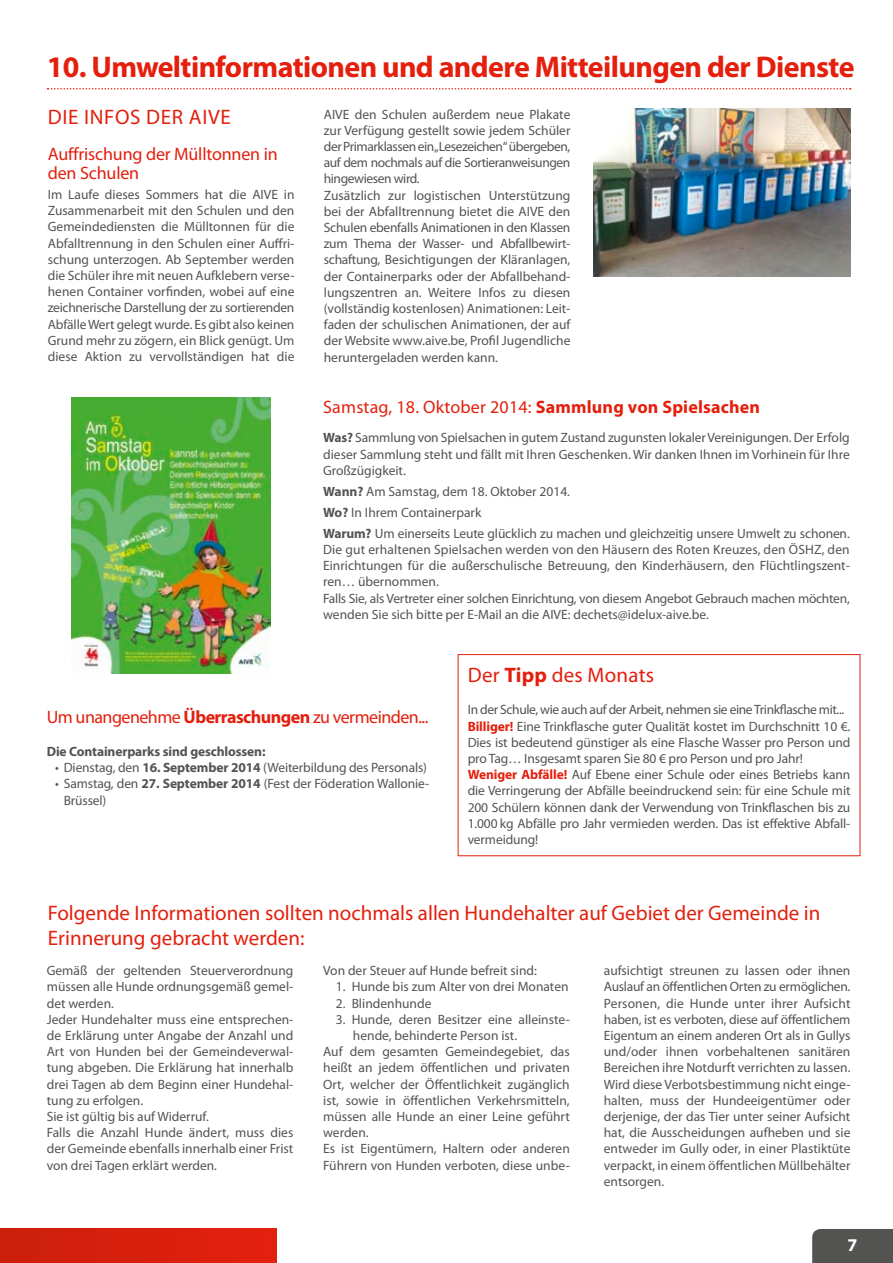
<style>
.page{position:relative;width:893px;height:1263px;background:#fff}
.page>*{position:absolute;margin:0;border:0;box-sizing:border-box;transform-origin:0 0}
.t1{font:700 30px "Myriad Pro";letter-spacing:-.02em;color:#e41f0d}
.t2{font:21px/25.2px "Myriad Pro";color:#e41f0d}
.t3{font:21px "Myriad Pro";letter-spacing:.03em;color:#e41f0d}
.t4{font:18px "Myriad Pro";letter-spacing:.01em;color:#e41f0d}
.t5{font:18px "Myriad Pro";letter-spacing:-.03em;color:#e41f0d}
.t6{font:18px/19.5px "Myriad Pro";letter-spacing:-.01em;color:#e41f0d}
.t7{font:700 18px "Myriad Pro";color:#fff}
.t8{font:13.5px/16.2px "Myriad Pro";color:#535351}
.t9{font:700 13.5px "Myriad Pro";letter-spacing:-.01em;color:#535351}
.s1{font-weight:700}
.s2{font-weight:700;color:#e41f0d}
</style>
<div class="page">
<svg style="left:48px;top:88px;width:803px;height:2px"></svg>
<div style="left:812px;top:1229px;width:81px;height:34px;background:#535351"></div>
<div style="left:0;top:1228px;width:276px;height:35px;background:#d7200d"></div>
<img style="left:593px;top:108px;width:257px;height:169px">
<img style="left:71px;top:397px;width:200px;height:276px">
<div style="left:458px;top:654px;width:402px;height:202px;border:1px solid #e41f0d"></div>
<h1 class="t1" style="left:47px;top:47px;width:809px">10. Umweltinformationen und andere Mitteilungen der Dienste</h1>
<h2 class="t3" style="left:48px;top:104px;width:184px">DIE INFOS DER AIVE</h2>
<h3 class="t6" style="left:48px;top:144px;width:231px">Auffrischung der Mülltonnen in den Schulen</h3>
<p class="t8" style="left:48px;top:186px;width:248px;text-align:justify">Im Laufe dieses Sommers hat die AIVE in Zusammenarbeit mit den Schulen und den Gemeindediensten die Mülltonnen für die Abfalltrennung in den Schulen einer Auffri&shy;schung unterzogen. Ab September werden die Schüler ihre mit neuen Aufklebern verse&shy;henen Container vorfinden, wobei auf eine zeichnerische Darstellung der zu sortierenden Abfälle Wert gelegt wurde. Es gibt also keinen Grund mehr zu zögern, ein Blick genügt. Um diese Aktion zu vervollständigen hat die</p>
<p class="t8" style="left:324px;top:106px;width:248px">AIVE den Schulen außerdem neue Plakate zur Verfügung gestellt sowie jedem Schüler der Primarklassen ein „Lesezeichen“ übergeben, auf dem nochmals auf die Sortieranweisungen hingewiesen wird.<br>Zusätzlich zur logistischen Unterstützung bei der Abfalltrennung bietet die AIVE den Schulen ebenfalls Animationen in den Klassen zum Thema der Wasser- und Abfallbewirt&shy;schaftung, Besichtigungen der Kläranlagen, der Containerparks oder der Abfallbehand&shy;lungszentren an. Weitere Infos zu diesen (vollständig kostenlosen) Animationen: Leit&shy;faden der schulischen Animationen, der auf der Website www.aive.be, Profil Jugendliche heruntergeladen werden kann.</p>
<h3 class="t4" style="left:323px;top:396px;width:438px">Samstag, 18. Oktober 2014: <span class="s1">Sammlung von Spielsachen</span></h3>
<p class="t8" style="left:323px;top:430px;width:528px;text-align:justify"><span class="s1">Was?</span> Sammlung von Spielsachen in gutem Zustand zugunsten lokaler Vereinigungen. Der Erfolg dieser Sammlung steht und fällt mit Ihren Geschenken. Wir danken Ihnen im Vorhinein für Ihre Großzügigkeit.</p>
<p class="t8" style="left:323px;top:481px;width:528px;line-height:21px"><span class="s1">Wann?</span> Am Samstag, dem 18. Oktober 2014.<br><span class="s1">Wo?</span> In Ihrem Containerpark<br><span class="s1">Warum?</span> Um einerseits Leute glücklich zu machen und gleichzeitig unsere Umwelt zu schonen.</p>
<p class="t8" style="left:323px;top:541px;width:528px">Die gut erhaltenen Spielsachen werden von den Häusern des Roten Kreuzes, den ÖSHZ, den Einrichtungen für die außerschulische Betreuung, den Kinderhäusern, den Flüchtlingszent&shy;ren… übernommen.<br>Falls Sie, als Vertreter einer solchen Einrichtung, von diesem Angebot Gebrauch machen möchten, wenden Sie sich bitte per E-Mail an die AIVE: dechets@idelux-aive.be.</p>
<h3 class="t5" style="left:47px;top:706px;width:383px">Um unangenehme <span class="s1">Überraschungen</span> zu vermeinden...</h3>
<p class="t9" style="left:47px;top:742px;width:220px">Die Containerparks sind geschlossen:</p>
<p class="t8" style="left:55px;top:759px;width:373px">• Dienstag, den <span class="s1">16. September 2014</span> (Weiterbildung des Personals)</p>
<p class="t8" style="left:64px;top:775px;width:367px;text-indent:-8px">• Samstag, den <span class="s1">27. September 2014</span> (Fest der Föderation Wallonie-<br>Brüssel)</p>
<h2 class="t2" style="left:468px;top:662px;width:188px">Der <span class="s1">Tipp</span> des Monats</h2>
<p class="t8" style="left:468px;top:702px;width:384px">In der Schule, wie auch auf der Arbeit, nehmen sie eine Trinkflasche mit...<br><span class="s2">Billiger!</span> Eine Trinkflasche guter Qualität kostet im Durchschnitt 10 €.<br>Dies ist bedeutend günstiger als eine Flasche Wasser pro Person und pro Tag… Insgesamt sparen Sie 80 € pro Person und pro Jahr!<br><span class="s2">Weniger Abfälle!</span> Auf Ebene einer Schule oder eines Betriebs kann die Verringerung der Abfälle beeindruckend sein: für eine Schule mit 200 Schülern können dank der Verwendung von Trinkflaschen bis zu 1.000 kg Abfälle pro Jahr vermieden werden. Das ist effektive Abfall&shy;vermeidung!</p>
<h2 class="t2" style="left:48px;top:900px;width:774px">Folgende Informationen sollten nochmals allen Hundehalter auf Gebiet der Gemeinde in<br>Erinnerung gebracht werden:</h2>
<p class="t8" style="left:47px;top:962px;width:248px">Gemäß der geltenden Steuerverordnung müssen alle Hunde ordnungsgemäß gemel&shy;det werden.<br>Jeder Hundehalter muss eine entsprechen&shy;de Erklärung unter Angabe der Anzahl und Art von Hunden bei der Gemeindeverwal&shy;tung abgeben. Die Erklärung hat innerhalb drei Tagen ab dem Beginn einer Hundehal&shy;tung zu erfolgen.<br>Sie ist gültig bis auf Widerruf.<br>Falls die Anzahl Hunde ändert, muss dies der Gemeinde ebenfalls innerhalb einer Frist von drei Tagen erklärt werden.</p>
<p class="t8" style="left:323px;top:962px;width:215px">Von der Steuer auf Hunde befreit sind:</p>
<p class="t8" style="left:336px;top:978px;width:234px">1. Hunde bis zum Alter von drei Monaten</p>
<p class="t8" style="left:336px;top:995px;width:97px">2. Blindenhunde</p>
<p class="t8" style="left:336px;top:1011px;width:235px">3. Hunde, deren Besitzer eine alleinste-</p>
<p class="t8" style="left:353px;top:1027px;width:166px">hende, behinderte Person ist.</p>
<p class="t8" style="left:323px;top:1043px;width:248px">Auf dem gesamten Gemeindegebiet, das</p>
<p class="t8" style="left:323px;top:1059px;width:248px">heißt an jedem öffentlichen und privaten</p>
<p class="t8" style="left:323px;top:1076px;width:248px">Ort, welcher der Öffentlichkeit zugänglich</p>
<p class="t8" style="left:323px;top:1092px;width:248px">ist, sowie in öffentlichen Verkehrsmitteln,</p>
<p class="t8" style="left:323px;top:1108px;width:248px">müssen alle Hunde an einer Leine geführt</p>
<p class="t8" style="left:323px;top:1124px;width:47px">werden.</p>
<p class="t8" style="left:323px;top:1140px;width:248px">Es ist Eigentümern, Haltern oder anderen</p>
<p class="t8" style="left:323px;top:1157px;width:248px">Führern von Hunden verboten, diese unbe-</p>
<p class="t8" style="left:604px;top:962px;width:248px;text-align:justify">aufsichtigt streunen zu lassen oder ihnen Auslauf an öffentlichen Orten zu ermöglichen.<br>Personen, die Hunde unter ihrer Aufsicht haben, ist es verboten, diese auf öffentlichem Eigentum an einem anderen Ort als in Gullys und/oder ihnen vorbehaltenen sanitären Bereichen ihre Notdurft verrichten zu lassen.<br>Wird diese Verbotsbestimmung nicht einge&shy;halten, muss der Hundeeigentümer oder derjenige, der das Tier unter seiner Aufsicht hat, die Ausscheidungen aufheben und sie entweder im Gully oder, in einer Plastiktüte verpackt, in einem öffentlichen Müllbehälter entsorgen.</p>
<h3 class="t7" style="left:848px;top:1233px;width:11px">7</h3>
</div>
